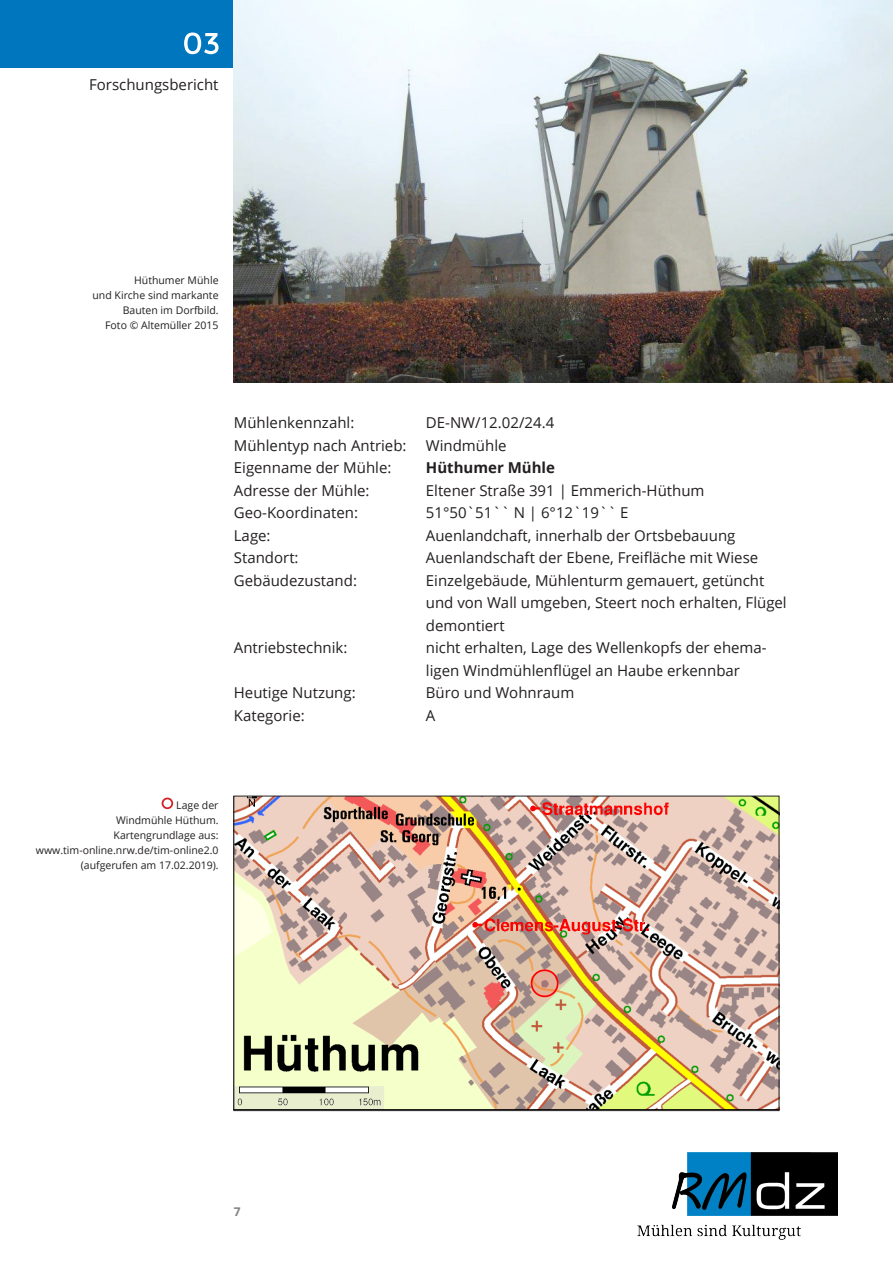
<style>
.page{position:relative;width:893px;height:1263px;background:#fff}
.page>*{position:absolute;margin:0;border:0;box-sizing:border-box;transform-origin:0 0}
.t1{font:15px/22.5px "Open Sans";color:#231f20}
.t2{font:700 15px "Open Sans";color:#231f20}
.t3{font:700 12px "Open Sans";color:#808285}
.t4{font:10.5px "Open Sans";color:#231f20}
</style>
<div class="page">
<div style="left:0;top:0;width:234px;height:68px;background:#0076bf"></div>
<img style="left:638px;top:1152px;width:200px;height:88px">
<img style="left:234px;top:0;width:659px;height:383px">
<svg style="left:236px;top:798px;width:541px;height:311px;background:#d5bfa4"></svg>
<div style="left:162px;top:797px;width:11px;height:12px;border:2px solid #d1232a;border-radius:50%"></div>
<svg style="left:184px;top:33px;width:35px;height:21px"></svg>
<p class="t1" style="left:89px;top:73px;width:131px">Forschungsbericht</p>
<p class="t4" style="left:134px;top:273px;width:86px">Hüthumer Mühle</p>
<p class="t4" style="left:92px;top:288px;width:128px">und Kirche sind markante</p>
<p class="t4" style="left:123px;top:303px;width:97px">Bauten im Dorfbild.</p>
<p class="t4" style="left:105px;top:318px;width:115px">Foto © Altemüller 2015</p>
<p class="t1" style="left:234px;top:411px;width:122px">Mühlenkennzahl:</p>
<p class="t1" style="left:426px;top:411px;width:130px">DE-NW/12.02/24.4</p>
<p class="t1" style="left:234px;top:434px;width:174px">Mühlentyp nach Antrieb:</p>
<p class="t1" style="left:426px;top:434px;width:82px">Windmühle</p>
<p class="t1" style="left:234px;top:456px;width:159px">Eigenname der Mühle:</p>
<p class="t2" style="left:426px;top:457px;width:131px">Hüthumer Mühle</p>
<p class="t1" style="left:234px;top:479px;width:137px">Adresse der Mühle:</p>
<p class="t1" style="left:426px;top:479px;width:280px">Eltener Straße 391 | Emmerich-Hüthum</p>
<p class="t1" style="left:234px;top:501px;width:126px">Geo-Koordinaten:</p>
<p class="t1" style="left:426px;top:501px;width:204px">51°50`51`` N | 6°12`19`` E</p>
<p class="t1" style="left:234px;top:524px;width:38px">Lage:</p>
<p class="t1" style="left:426px;top:524px;width:311px">Auenlandchaft, innerhalb der Ortsbebauung</p>
<p class="t1" style="left:234px;top:546px;width:66px">Standort:</p>
<p class="t1" style="left:426px;top:546px;width:334px">Auenlandschaft der Ebene, Freifläche mit Wiese</p>
<p class="t1" style="left:234px;top:569px;width:125px">Gebäudezustand:</p>
<p class="t1" style="left:426px;top:569px;width:362px">Einzelgebäude, Mühlenturm gemauert, getüncht und von Wall umgeben, Steert noch erhalten, Flügel</p>
<p class="t1" style="left:426px;top:614px;width:80px">demontiert</p>
<p class="t1" style="left:234px;top:636px;width:115px">Antriebstechnik:</p>
<p class="t1" style="left:426px;top:636px;width:342px">nicht erhalten, Lage des Wellenkopfs der ehema-</p>
<p class="t1" style="left:426px;top:659px;width:316px">ligen Windmühlenflügel an Haube erkennbar</p>
<p class="t1" style="left:234px;top:681px;width:123px">Heutige Nutzung:</p>
<p class="t1" style="left:426px;top:681px;width:150px">Büro und Wohnraum</p>
<p class="t1" style="left:234px;top:704px;width:72px">Kategorie:</p>
<p class="t1" style="left:426px;top:704px;width:11px">A</p>
<p class="t4" style="left:176px;top:798px;width:44px">Lage der</p>
<p class="t4" style="left:116px;top:813px;width:104px">Windmühle Hüthum.</p>
<p class="t4" style="left:114px;top:828px;width:106px">Kartengrundlage aus:</p>
<p class="t4" style="left:36px;top:843px;width:184px">www.tim-online.nrw.de/tim-online2.0</p>
<p class="t4" style="left:81px;top:858px;width:139px">(aufgerufen am 17.02.2019).</p>
<p class="t3" style="left:234px;top:1203px;width:8px">7</p>
</div>
